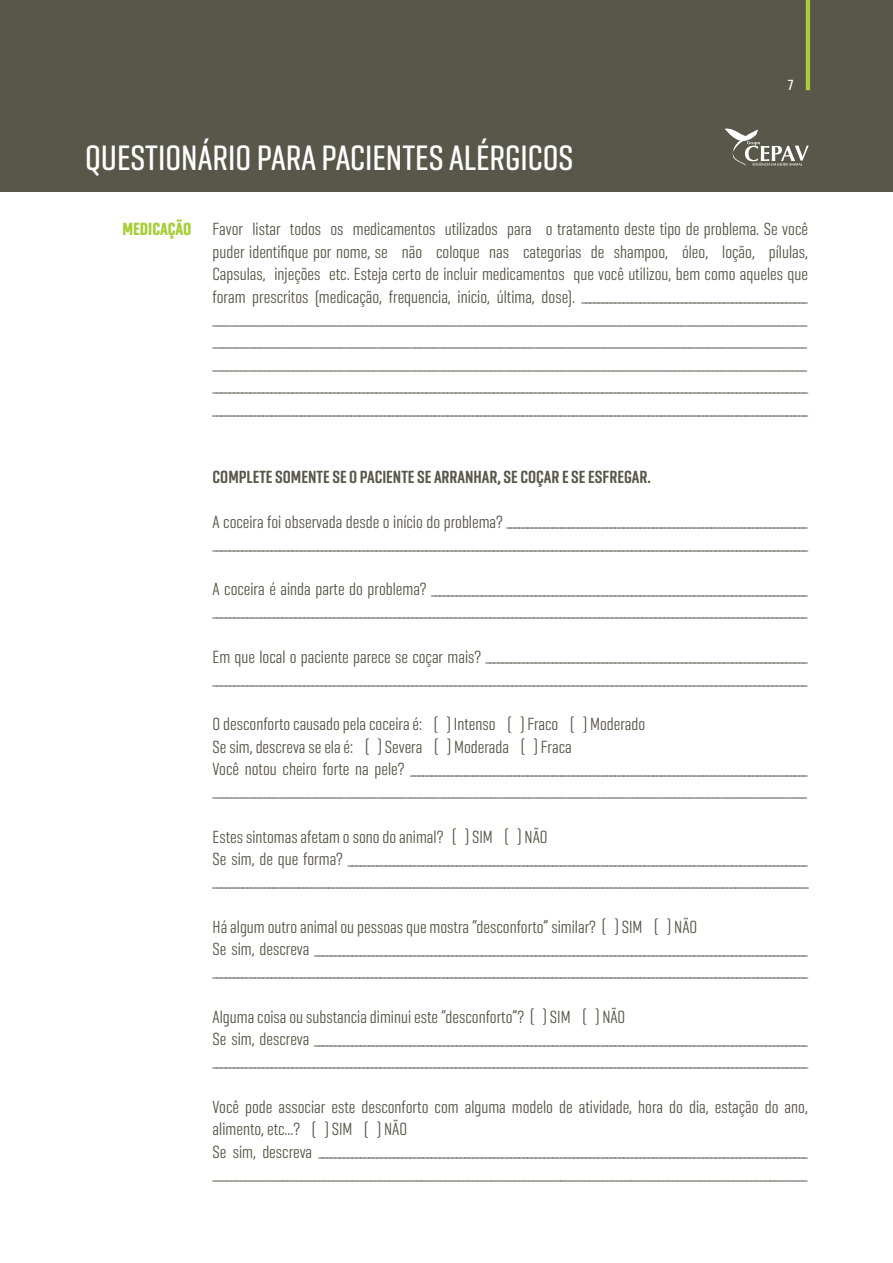
<style>
.page{position:relative;width:893px;height:1263px;background:#fff}
.page>*{position:absolute;margin:0;border:0;box-sizing:border-box;transform-origin:0 0}
.t1{font:500 36px "Geogrotesque Comp";color:#fff}
.t2{font:18px/22.4px "Geogrotesque Comp";color:#58574a}
.t3{font:600 18px "Geogrotesque Comp";color:#58574a}
.t4{font:700 18px "Geogrotesque Comp";color:#a6ce39}
.t5{font:500 15px "Geogrotesque Comp";color:#fff}
</style>
<div class="page">
<div style="left:0;top:0;width:893px;height:191px;background:#58574a"></div>
<hr style="left:806px;top:0;width:4px;height:90px;background:#a6ce39">
<svg style="left:725px;top:129px;width:84px;height:37px"></svg>
<h1 class="t1" style="left:85px;top:135px;width:490px">QUESTIONÁRIO PARA PACIENTES ALÉRGICOS</h1>
<p class="t5" style="left:788px;top:76px;width:7px">7</p>
<p class="t4" style="left:123px;top:218px;width:70px">MEDICAÇÃO</p>
<p class="t2" style="left:213px;top:217px;width:597px;text-align:justify">Favor listar todos os medicamentos utilizados para o tratamento deste tipo de problema. Se você puder identifique por nome, se não coloque nas categorias de shampoo, óleo, loção, pílulas, Capsulas, injeções etc. Esteja certo de incluir medicamentos que você utilizou, bem como aqueles que foram prescritos (medicação, frequencia, inicio, última, dose). ______________________________________________________ _______________________________________________________________________________________________________________________________ ______________________________________________________________________________________________________________________________ ______________________________________________________________________________________________________________________________ ______________________________________________________________________________________________________________________________________________ ______________________________________________________________________________________________________________________________________________</p>
<p class="t3" style="left:213px;top:465px;width:440px">COMPLETE SOMENTE SE O PACIENTE SE ARRANHAR, SE COÇAR E SE ESFREGAR.</p>
<p class="t2" style="left:213px;top:508px;width:597px">A coceira foi observada desde o início do problema? ________________________________________________________________________ ______________________________________________________________________________________________________________________________________________</p>
<p class="t2" style="left:213px;top:576px;width:597px">A coceira é ainda parte do problema? __________________________________________________________________________________________ _________________________________________________________________________________________________________________________________________</p>
<p class="t2" style="left:213px;top:643px;width:597px">Em que local o paciente parece se coçar mais? _____________________________________________________________________________ _________________________________________________________________________________________________________________________________________</p>
<p class="t2" style="left:213px;top:712px;width:597px">O desconforto causado pela coceira é: ( ) Intenso ( ) Fraco ( ) Moderado<br>Se sim, descreva se ela é: ( ) Severa ( ) Moderada ( ) Fraca<br>Você notou cheiro forte na pele? _______________________________________________________________________________________________ ______________________________________________________________________________________________________________________________</p>
<p class="t2" style="left:213px;top:825px;width:598px;line-height:21.8px">Estes sintomas afetam o sono do animal? ( ) SIM ( ) NÃO<br>Se sim, de que forma? ______________________________________________________________________________________________________________ ___________________________________________________________________________________________________________________________________________</p>
<p class="t2" style="left:213px;top:915px;width:597px;line-height:21.8px">Há algum outro animal ou pessoas que mostra “desconforto” similar? ( ) SIM ( ) NÃO<br>Se sim, descreva ______________________________________________________________________________________________________________________ ______________________________________________________________________________________________________________________________________________</p>
<p class="t2" style="left:213px;top:1005px;width:597px;line-height:21.8px">Alguma coisa ou substancia diminui este “desconforto”? ( ) SIM ( ) NÃO<br>Se sim, descreva ______________________________________________________________________________________________________________________ ______________________________________________________________________________________________________________________________________________</p>
<p class="t2" style="left:213px;top:1095px;width:597px">Você pode associar este desconforto com alguma modelo de atividade, hora do dia, estação do ano, alimento, etc...? ( ) SIM ( ) NÃO<br>Se sim, descreva _____________________________________________________________________________________________________________________ ________________________________________________________________________________________________________________________________</p>
</div>
